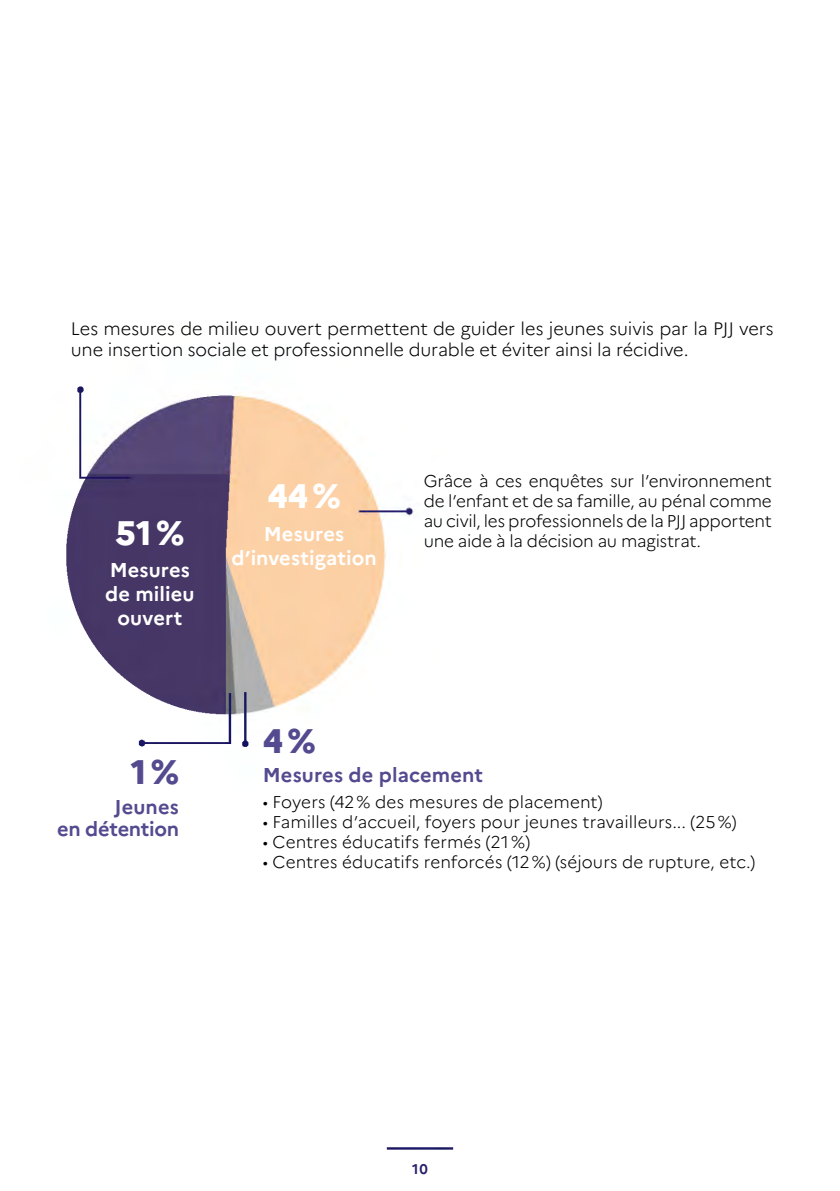
<style>
.page{position:relative;width:840px;height:1191px;background:#fff}
.page>*{position:absolute;margin:0;border:0;box-sizing:border-box;transform-origin:0 0}
.t1{font:800 34px "Marianne";color:#fff}
.t2{font:800 34px "Marianne";color:#544a8f}
.t3{font:700 20px/24px "Marianne";letter-spacing:.005em;color:#fff;text-align:center}
.t4{font:700 20px "Marianne";letter-spacing:.005em;color:#544a8f}
.t5{font:700 20px/22px "Marianne";letter-spacing:-.015em;color:#544a8f;text-align:right}
.t6{font:300 18px/21.6px "Marianne";letter-spacing:-.01em;color:#000}
.t7{font:300 17px/20px "Marianne";color:#000;text-align:justify}
.t8{font:700 14px "Marianne";color:#26216a}
</style>
<div class="page">
<img style="left:66px;top:386px;width:388px;height:764px">
<p class="t6" style="left:71px;top:317px;width:704px">Les mesures de milieu ouvert permettent de guider les jeunes suivis par la PJJ vers une insertion sociale et professionnelle durable et éviter ainsi la récidive.</p>
<h1 class="t1" style="left:115px;top:512px;width:70px">51%</h1>
<p class="t3" style="left:105px;top:558px;width:91px">Mesures de milieu ouvert</p>
<h1 class="t1" style="left:267px;top:475px;width:75px">44%</h1>
<p class="t3" style="left:231px;top:522px;width:147px">Mesures d’investigation</p>
<p class="t7" style="left:423px;top:471px;width:349px">Grâce à ces enquêtes sur l’environnement de l’enfant et de sa famille, au pénal comme au civil, les professionnels de la PJJ apportent une aide à la décision au magistrat.</p>
<h1 class="t2" style="left:131px;top:751px;width:50px">1%</h1>
<p class="t5" style="left:57px;top:795px;width:123px">Jeunes<br>en détention</p>
<h1 class="t2" style="left:262px;top:719px;width:55px">4%</h1>
<p class="t4" style="left:262px;top:762px;width:222px">Mesures de placement</p>
<p class="t7" style="left:262px;top:792px;width:341px">• Foyers (42% des mesures de placement)</p>
<p class="t7" style="left:262px;top:812px;width:475px">• Familles d’accueil, foyers pour jeunes travailleurs... (25%)</p>
<p class="t7" style="left:262px;top:832px;width:269px">• Centres éducatifs fermés (21%)</p>
<p class="t7" style="left:262px;top:852px;width:493px">• Centres éducatifs renforcés (12%) (séjours de rupture, etc.)</p>
<p class="t8" style="left:412px;top:1160px;width:17px">10</p>
</div>
